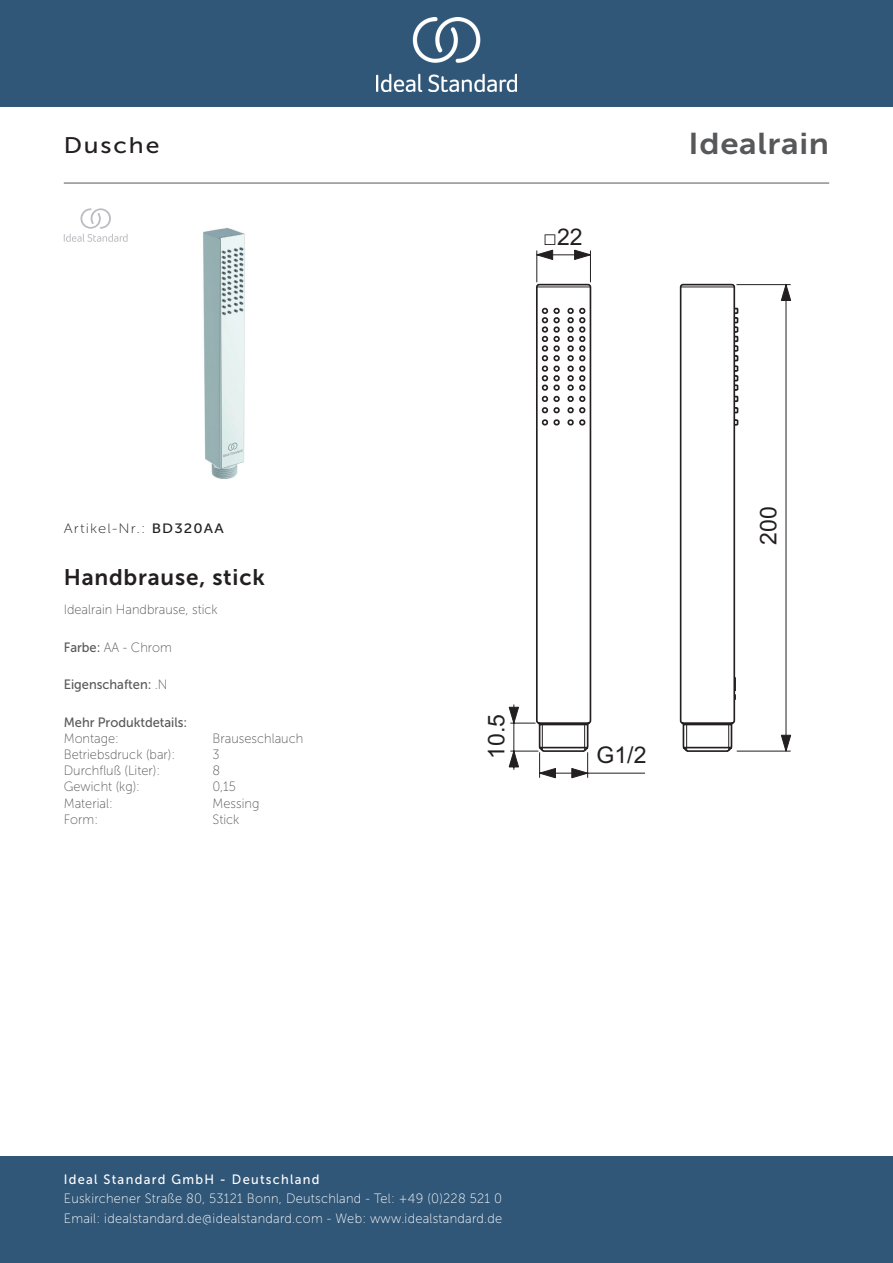
<style>
.page{position:relative;width:893px;height:1263px;background:#fff}
.page>*{position:absolute;margin:0;border:0;box-sizing:border-box;transform-origin:0 0}
._001_Produkttyp{font:30px "Museo Sans 700";letter-spacing:.02em;color:#57585a;scale:1.1 1}
.t1{font:23.1px "Arial";color:#231f20}
.t2{font:22.5px "Museo Sans 700";letter-spacing:.035em;color:#231f20}
.t3{font:22.5px "Museo Sans 500";letter-spacing:.075em;color:#231f20;scale:1.1 1}
.t4{font:13.5px/19.5px "Museo Sans 100";letter-spacing:.02em;color:#fff;scale:.95 1}
.Features{font:13.5px "Museo Sans 500";color:#57585a;scale:.95 1}
.t5{font:13.5px "Museo Sans 500";letter-spacing:.1em;color:#fff;scale:.95 1}
.Marketing_Descriptio{font:13.5px "Museo Sans 100";color:#57585a;scale:.95 1}
.Mounting{font:13.5px "Museo Sans 100";color:#57585a;scale:.95 1}
.Operation_Pressure{font:13.5px "Museo Sans 100";color:#57585a;scale:.95 1}
.t6{font:13.5px "Museo Sans 100";letter-spacing:.075em;color:#231f20;scale:1.1 1}
.Flow_Rate__litre{font:13.5px "Museo Sans 100";color:#57585a;scale:.95 1}
.Net_Weight__kg{font:13.5px "Museo Sans 100";color:#57585a;scale:.95 1}
.Material{font:13.5px "Museo Sans 100";color:#57585a;scale:.95 1}
.Colour{font:13.5px "Museo Sans 100";color:#57585a;scale:.95 1}
.Shape{font:13.5px "Museo Sans 100";color:#57585a;scale:.95 1}
.s1{font-family:"Museo Sans 500"}
.s2{font-family:"Museo Sans 100"}
</style>
<div class="page">
<div style="left:0;top:1157px;width:893px;height:106px;background:#305678"></div>
<div style="left:0;top:0;width:893px;height:107px;background:#305678"></div>
<img style="left:376px;top:18px;width:141px;height:73px">
<hr style="left:64px;top:183px;width:765px;height:1px;background:#57585a">
<img style="left:203px;top:227px;width:42px;height:252px">
<svg style="left:508px;top:250px;width:283px;height:528px"></svg>
<svg style="left:64px;top:208px;width:64px;height:34px"></svg>
<p class="t3" style="left:64px;top:133px;width:88px">Dusche</p>
<p class="_001_Produkttyp" style="left:689px;top:127px;width:129px">Idealrain</p>
<p class="t6" style="left:64px;top:521px;width:147px">Artikel-Nr.: <span class="s1">BD320AA</span></p>
<p class="t2" style="left:64px;top:565px;width:203px">Handbrause, stick</p>
<p class="Marketing_Descriptio" style="left:64px;top:602px;width:164px">Idealrain Handbrause, stick</p>
<p class="Colour" style="left:64px;top:640px;width:115px"><span class="s1">Farbe:</span> AA - Chrom</p>
<p class="Features" style="left:64px;top:677px;width:110px">Eigenschaften: <span class="s2">.N</span></p>
<p class="Features" style="left:64px;top:714px;width:132px">Mehr Produktdetails:</p>
<p class="Mounting" style="left:64px;top:731px;width:60px">Montage:</p>
<p class="Mounting" style="left:213px;top:731px;width:97px">Brauseschlauch</p>
<p class="Operation_Pressure" style="left:64px;top:747px;width:119px">Betriebsdruck (bar):</p>
<p class="Operation_Pressure" style="left:213px;top:747px;width:9px">3</p>
<p class="Flow_Rate__litre" style="left:64px;top:763px;width:103px">Durchfluß (Liter):</p>
<p class="Flow_Rate__litre" style="left:213px;top:763px;width:10px">8</p>
<p class="Net_Weight__kg" style="left:64px;top:779px;width:82px">Gewicht (kg):</p>
<p class="Net_Weight__kg" style="left:213px;top:779px;width:26px">0,15</p>
<p class="Material" style="left:64px;top:796px;width:53px">Material:</p>
<p class="Material" style="left:213px;top:796px;width:51px">Messing</p>
<p class="Shape" style="left:64px;top:812px;width:38px">Form:</p>
<p class="Shape" style="left:213px;top:812px;width:30px">Stick</p>
<p class="t1" style="left:543px;top:221px;width:41px">□22</p>
<p class="t1" style="left:480px;top:759px;width:46px;rotate:-90deg">10.5</p>
<p class="t1" style="left:597px;top:739px;width:51px">G1/2</p>
<p class="t1" style="left:752px;top:545px;width:40px;rotate:-90deg">200</p>
<p class="t5" style="left:64px;top:1172px;width:271px">Ideal Standard GmbH - Deutschland</p>
<p class="t4" style="left:64px;top:1189px;width:463px">Euskirchener Straße 80, 53121 Bonn, Deutschland - Tel: +49 (0)228 521 0<br>Email: idealstandard.de@idealstandard.com - Web: www.idealstandard.de</p>
</div>
